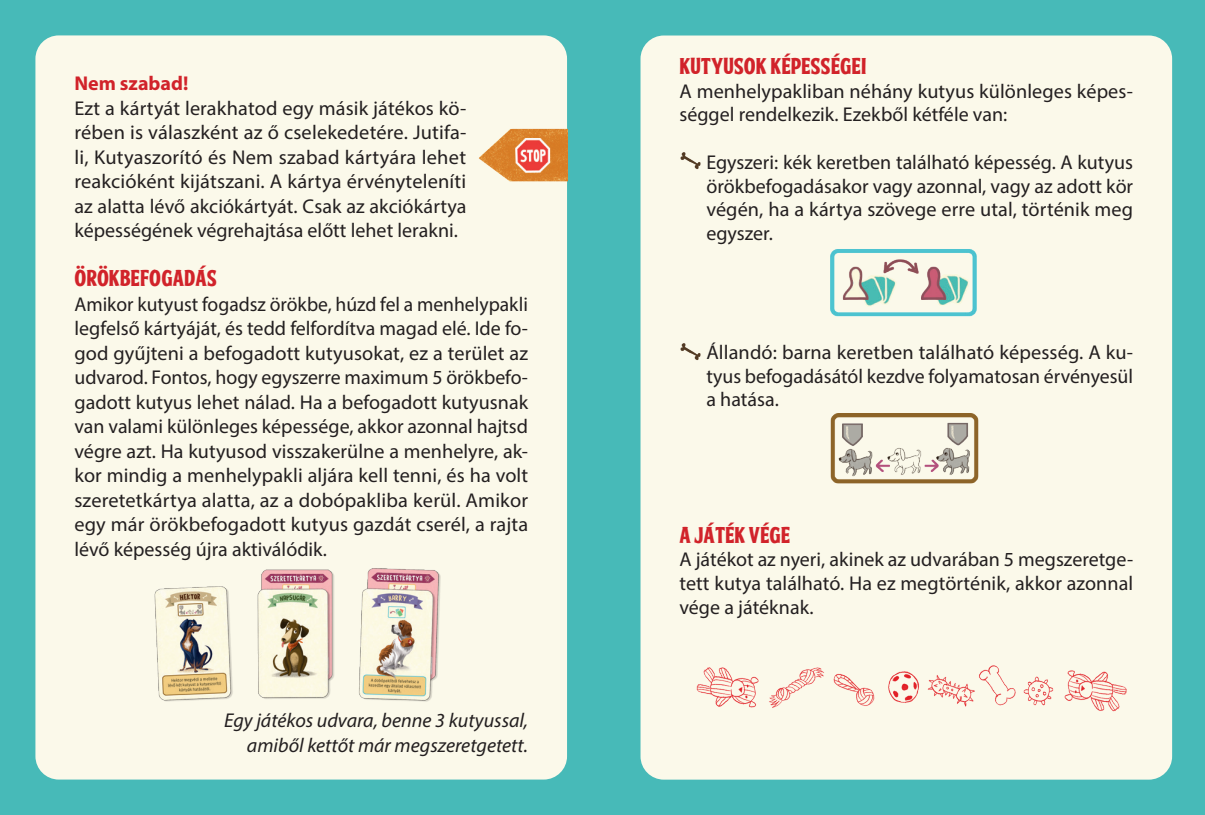
<style>
.page{position:relative;width:1205px;height:815px;background:#47bab8}
.page>*{position:absolute;margin:0;border:0;box-sizing:border-box;transform-origin:0 0}
.alcím{font:22.5px "FTYSKRADJHUWNNCV3";color:#d1232a}
.szöveg{font:20px/24.5px "Myriad Pro";color:#231f20;text-align:justify}
.Kártyák_felirat{font:20px/24.5px "Myriad Pro";color:#231f20;text-align:justify}
.Kártyák_felirat-2{font:italic 20px/24.5px "Myriad Pro";color:#231f20;text-align:right}
.Kártyák_felirat-3{font:700 20px "Myriad Pro";color:#d1232a}
</style>
<div class="page">
<div style="left:35px;top:35px;width:532px;height:745px;background:#fbf9ea;border-radius:23px"></div>
<div style="left:640px;top:36px;width:532px;height:744px;background:#fbf9ea;border-radius:23px"></div>
<img style="left:154px;top:568px;width:287px;height:134px">
<img style="left:830px;top:413px;width:149px;height:71px">
<img style="left:696px;top:665px;width:431px;height:47px">
<img style="left:479px;top:128px;width:88px;height:54px">
<img style="left:830px;top:249px;width:147px;height:68px">
<img style="left:680px;top:152px;width:21px;height:18px">
<img style="left:680px;top:343px;width:21px;height:18px">
<p class="Kártyák_felirat-3" style="left:74px;top:70px;width:115px">Nem szabad!</p>
<p class="Kártyák_felirat" style="left:74px;top:95px;width:393px">Ezt a kártyát lerakhatod egy másik játékos kö&shy;rében is válaszként az ő cselekedetére. Jutifa&shy;li, Kutyaszorító és Nem szabad kártyára lehet reakcióként kijátszani. A kártya érvényteleníti az alatta lévő akciókártyát. Csak az akciókártya képességének végrehajtása előtt lehet lerakni.</p>
<p class="alcím" style="left:74px;top:261px;width:144px">ÖRÖKBEFOGADÁS</p>
<p class="szöveg" style="left:74px;top:291px;width:455px">Amikor kutyust fogadsz örökbe, húzd fel a menhelypakli legfelső kártyáját, és tedd felfordítva magad elé. Ide fo&shy;god gyűjteni a befogadott kutyusokat, ez a terület az udvarod. Fontos, hogy egyszerre maximum 5 örökbefo&shy;gadott kutyus lehet nálad. Ha a befogadott kutyusnak van valami különleges képessége, akkor azonnal hajtsd végre azt. Ha kutyusod visszakerülne a menhelyre, ak&shy;kor mindig a menhelypakli aljára kell tenni, és ha volt szeretetkártya alatta, az a dobópakliba kerül. Amikor egy már örökbefogadott kutyus gazdát cserél, a rajta lévő képesség újra aktiválódik.</p>
<p class="Kártyák_felirat-2" style="left:224px;top:708px;width:305px">Egy játékos udvara, benne 3 kutyussal, amiből kettőt már megszeretgetett.</p>
<p class="alcím" style="left:679px;top:49px;width:189px">KUTYUSOK KÉPESSÉGEI</p>
<p class="szöveg" style="left:679px;top:79px;width:455px;line-height:23.8px">A menhelypakliban néhány kutyus különleges képes&shy;séggel rendelkezik. Ezekből kétféle van:</p>
<p class="szöveg" style="left:706px;top:150px;width:428px;line-height:23.8px">Egyszeri: kék keretben található képesség. A kutyus örökbefogadásakor vagy azonnal, vagy az adott kör végén, ha a kártya szövege erre utal, történik meg egyszer.</p>
<p class="szöveg" style="left:706px;top:340px;width:428px;line-height:23.8px">Állandó: barna keretben található képesség. A ku&shy;tyus befogadásától kezdve folyamatosan érvényesül a hatása.</p>
<p class="alcím" style="left:679px;top:518px;width:112px">A JÁTÉK VÉGE</p>
<p class="szöveg" style="left:679px;top:548px;width:455px;line-height:23.8px">A játékot az nyeri, akinek az udvarában 5 megszeretge&shy;tett kutya található. Ha ez megtörténik, akkor azonnal vége a játéknak.</p>
</div>
